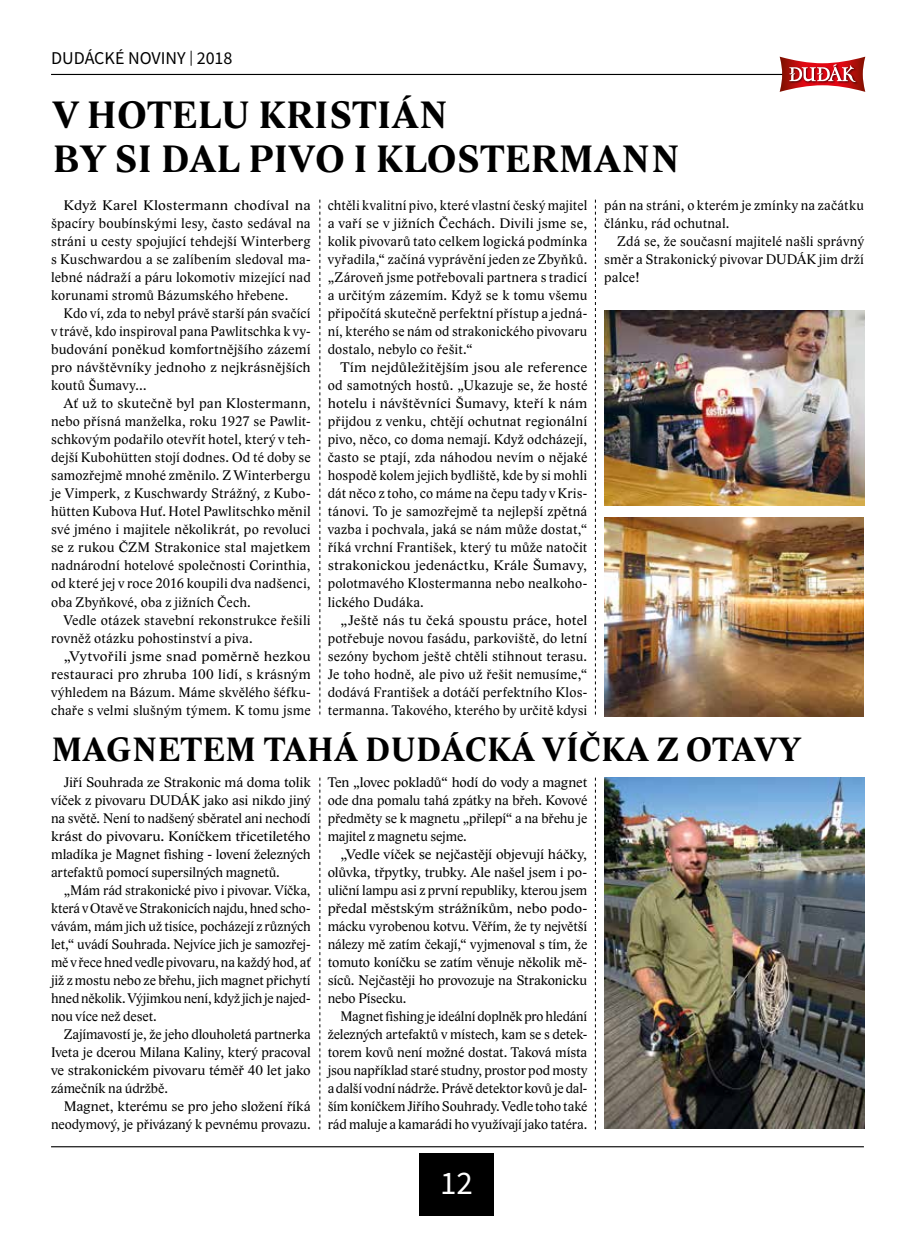
<style>
.page{position:relative;width:915px;height:1234px;background:#fff}
.page>*{position:absolute;margin:0;border:0;box-sizing:border-box;transform-origin:0 0}
.t1{font:700 39px/43.5px "Lido STF";letter-spacing:.015em;color:#000}
.t2{font:700 34.5px "Lido STF";letter-spacing:.015em;color:#000}
.t3{font:33px "Source Sans Pro";color:#fff}
.t4{font:18px "Source Sans Pro";color:#000}
.t5{font:14.25px/18px "Lido STF";letter-spacing:.01em;color:#000;text-align:justify}
.t6{font:14.25px/18px "Lido STF";letter-spacing:.01em;color:#000;text-align:justify;scale:1.04 1}
.t7{font:14.25px/18px "Lido STF";letter-spacing:.01em;color:#000;text-align:justify;scale:1.09 1}
.t8{font:14.25px/18px "Lido STF";letter-spacing:.01em;color:#000;text-align:justify;scale:1.1 1}
.t9{font:14.25px/18px "Lido STF";letter-spacing:.01em;color:#000;text-align:justify;scale:1.07 1}
.t10{font:14.25px/18px "Lido STF";letter-spacing:.01em;color:#000;text-align:justify;scale:1.06 1}
.t11{font:14.25px/18px "Lido STF";letter-spacing:.01em;color:#000;text-align:right;scale:1.05 1}
.s1{font-size:15px}
</style>
<div class="page">
<hr style="left:51px;top:1145px;width:812px;height:1px;background:#000">
<div style="left:418px;top:1152px;width:75px;height:62px;background:#000"></div>
<hr style="left:51px;top:74px;width:800px;height:1px;background:#000">
<svg style="left:779px;top:57px;width:86px;height:35px"></svg>
<img style="left:604px;top:517px;width:259px;height:198px">
<img style="left:604px;top:311px;width:259px;height:194px">
<svg style="left:595px;top:199px;width:1px;height:515px"></svg>
<svg style="left:595px;top:777px;width:1px;height:352px"></svg>
<svg style="left:319px;top:199px;width:1px;height:515px"></svg>
<svg style="left:319px;top:777px;width:1px;height:352px"></svg>
<img style="left:604px;top:777px;width:259px;height:351px">
<p class="t4" style="left:51px;top:47px;width:183px">DUDÁCKÉ NOVINY <span class="s1">|</span> 2018</p>
<h1 class="t1" style="left:53px;top:94px;width:628px">V HOTELU KRISTIÁN<br>BY SI DAL PIVO I KLOSTERMANN</h1>
<p class="t8" style="left:51px;top:196px;width:237px;text-indent:13px">Když Karel Klostermann chodíval na špacíry boubínskými lesy, často sedával na stráni u cesty spojující tehdejší Winterberg s Kuschwardou a se zalíbením sledoval ma&shy;lebné nádraží a páru lokomotiv mizející nad korunami stromů Bázumského hřebene.</p>
<p class="t5" style="left:51px;top:304px;width:261px;text-indent:13px">Kdo ví, zda to nebyl právě starší pán svačící v trávě, kdo inspiroval pana Pawlitschka k vy&shy;budování poněkud komfortnějšího zázemí pro návštěvníky jednoho z nejkrásnějších koutů Šumavy…</p>
<p class="t6" style="left:51px;top:394px;width:251px;text-indent:13px">Ať už to skutečně byl pan Klostermann, nebo přísná manželka, roku 1927 se Pawlit&shy;schkovým podařilo otevřít hotel, který v teh&shy;dejší Kubohütten stojí dodnes. Od té doby se samozřejmě mnohé změnilo. Z Winterbergu je Vimperk, z Kuschwardy Strážný, z Kubo&shy;hütten Kubova Huť. Hotel Pawlitschko měnil své jméno i majitele několikrát, po revoluci se z rukou ČZM Strakonice stal majetkem nadnárodní hotelové společnosti Corinthia, od které jej v roce 2016 koupili dva nadšenci, oba Zbyňkové, oba z jižních Čech.</p>
<p class="t5" style="left:51px;top:610px;width:261px;text-indent:13px">Vedle otázek stavební rekonstrukce řešili rovněž otázku pohostinství a piva.</p>
<p class="t8" style="left:51px;top:646px;width:237px;text-indent:13px">„Vytvořili jsme snad poměrně hezkou restauraci pro zhruba 100 lidí, s krásným výhledem na Bázum. Máme skvělého šéfku&shy;chaře s velmi slušným týmem. K tomu jsme</p>
<p class="t5" style="left:327px;top:196px;width:261px">chtěli kvalitní pivo, které vlastní český majitel a vaří se v jižních Čechách. Divili jsme se, kolik pivovarů tato celkem logická podmínka vyřadila,“ začíná vyprávění jeden ze Zbyňků. „Zároveň jsme potřebovali partnera s tradicí a určitým zázemím. Když se k tomu všemu připočítá skutečně perfektní přístup a jedná&shy;ní, kterého se nám od strakonického pivovaru dostalo, nebylo co řešit.“</p>
<p class="t7" style="left:327px;top:358px;width:239px;text-indent:13px">Tím nejdůležitějším jsou ale reference od samotných hostů. „Ukazuje se, že hosté hotelu i návštěvníci Šumavy, kteří k nám přijdou z venku, chtějí ochutnat regionální pivo, něco, co doma nemají. Když odcházejí, často se ptají, zda náhodou nevím o nějaké hospodě kolem jejich bydliště, kde by si mohli dát něco z toho, co máme na čepu tady v Kris&shy;tánovi. To je samozřejmě ta nejlepší zpětná vazba i pochvala, jaká se nám může dostat,“ říká vrchní František, který tu může natočit strakonickou jedenáctku, Krále Šumavy, polotmavého Klostermanna nebo nealkoho&shy;lického Dudáka.</p>
<p class="t10" style="left:327px;top:610px;width:246px;text-indent:13px">„Ještě nás tu čeká spoustu práce, hotel potřebuje novou fasádu, parkoviště, do letní sezóny bychom ještě chtěli stihnout terasu.<br>Je toho hodně, ale pivo už řešit nemusíme,“ dodává František a dotáčí perfektního Klos&shy;termanna. Takového, kterého by určitě kdysi</p>
<p class="t5" style="left:604px;top:196px;width:261px">pán na stráni, o kterém je zmínky na začátku článku, rád ochutnal.</p>
<p class="t5" style="left:604px;top:232px;width:261px;text-indent:13px">Zdá se, že současní majitelé našli správný směr a Strakonický pivovar DUDÁK jim drží palce!</p>
<h2 class="t2" style="left:51px;top:728px;width:750px">MAGNETEM TAHÁ DUDÁCKÁ VÍČKA Z OTAVY</h2>
<p class="t6" style="left:51px;top:772px;width:251px;text-indent:13px">Jiří Souhrada ze Strakonic má doma tolik víček z pivovaru DUDÁK jako asi nikdo jiný na světě. Není to nadšený sběratel ani nechodí krást do pivovaru. Koníčkem třicetiletého mladíka je Magnet fishing - lovení železných artefaktů pomocí supersilných magnetů.</p>
<p class="t5" style="left:51px;top:880px;width:261px;text-indent:13px">„Mám rád strakonické pivo i pivovar. Víčka, která v Otavě ve Strakonicích najdu, hned scho&shy;vávám, mám jich už tisíce, pocházejí z různých let,“ uvádí Souhrada. Nejvíce jich je samozřej&shy;mě v řece hned vedle pivovaru, na každý hod, ať již z mostu nebo ze břehu, jich magnet přichytí hned několik. Výjimkou není, když jich je najed&shy;nou více než deset.</p>
<p class="t5" style="left:51px;top:1024px;width:261px;text-indent:13px">Zajímavostí je, že jeho dlouholetá partnerka Iveta je dcerou Milana Kaliny, který pracoval ve strakonickém pivovaru téměř 40 let jako zámečník na údržbě.</p>
<p class="t11" style="left:51px;top:1096px;width:249px">Magnet, kterému se pro jeho složení říká neodymový, je přivázaný k pevnému provazu.</p>
<p class="t6" style="left:327px;top:772px;width:251px">Ten „lovec pokladů“ hodí do vody a magnet ode dna pomalu tahá zpátky na břeh. Kovové předměty se k magnetu „přilepí“ a na břehu je majitel z magnetu sejme.</p>
<p class="t9" style="left:327px;top:844px;width:244px;text-indent:13px">„Vedle víček se nejčastějí objevují háčky, olůvka, třpytky, trubky. Ale našel jsem i po&shy;uliční lampu asi z první republiky, kterou jsem předal městským strážníkům, nebo podo&shy;mácku vyrobenou kotvu. Věřím, že ty největší nálezy mě zatím čekají,“ vyjmenoval s tím, že tomuto koníčku se zatím věnuje několik mě&shy;síců. Nejčastěji ho provozuje na Strakonicku nebo Písecku.</p>
<p class="t5" style="left:327px;top:1006px;width:261px;text-indent:13px">Magnet fishing je ideální doplněk pro hledání železných artefaktů v místech, kam se s detek&shy;torem kovů není možné dostat. Taková místa jsou například staré studny, prostor pod mosty a další vodní nádrže. Právě detektor kovů je dal&shy;ším koníčkem Jiřího Souhrady. Vedle toho také rád maluje a kamarádi ho využívají jako tatéra.</p>
<h3 class="t3" style="left:440px;top:1161px;width:34px">12</h3>
</div>
